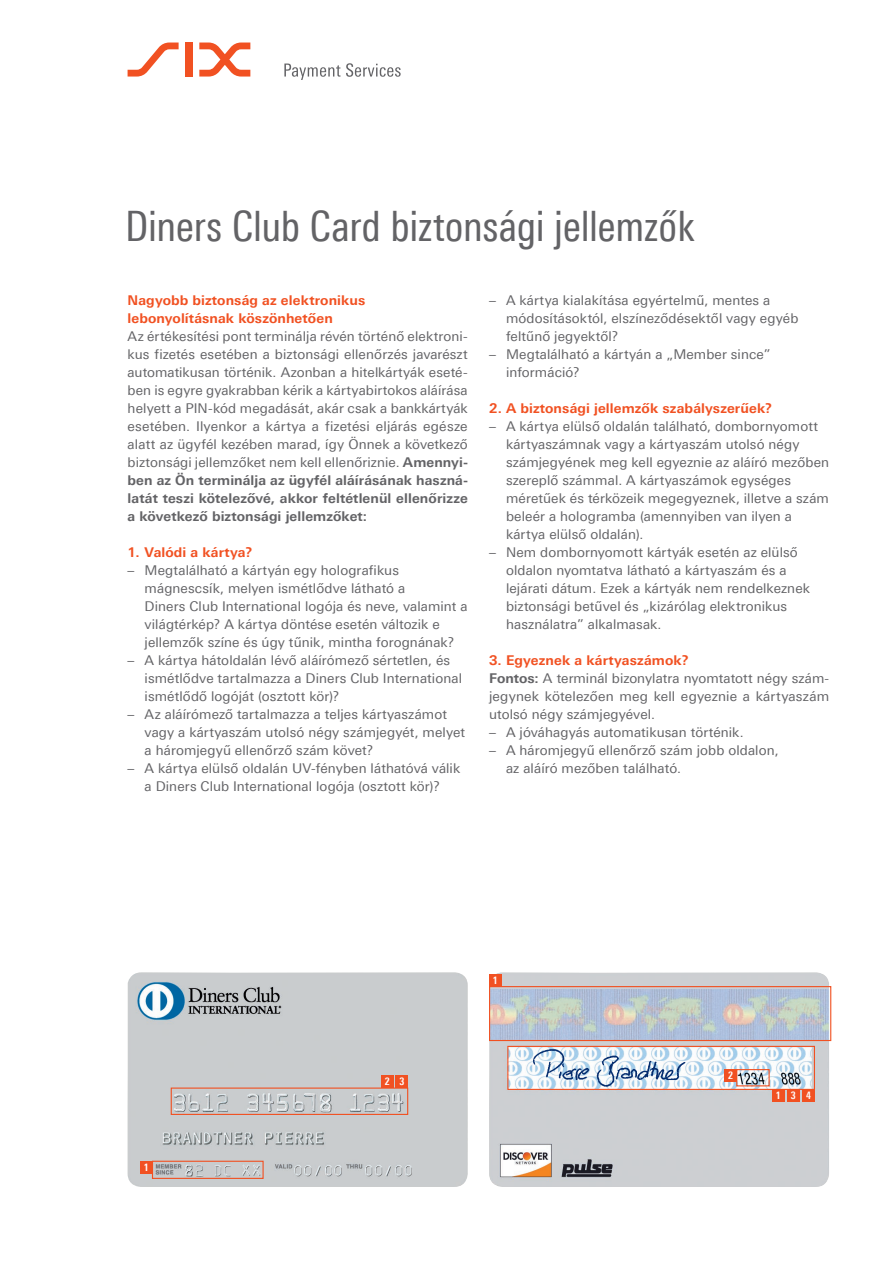
<style>
.page{position:relative;width:893px;height:1263px;background:#fff}
.page>*{position:absolute;margin:0;border:0;box-sizing:border-box;transform-origin:0 0}
.t1{font:42px "Linotype Univers 420 Cn";letter-spacing:-.01em;color:#636366}
.t2{font:13.5px/18px "Linotype Univers 430";letter-spacing:.01em;color:#636366}
.t3{font:700 13.5px/18px "Linotype Univers 630";letter-spacing:.005em;color:#f15122}
.t4{font:700 13.5px/18px "Linotype Univers 630";letter-spacing:.005em;color:#636366;text-align:justify}
.t5{font:700 10.5px "Linotype Univers 620 Cn";color:#fff}
.s1{font-family:"Linotype Univers 630";font-weight:700}
</style>
<div class="page">
<svg style="left:128px;top:43px;width:51px;height:34px"></svg>
<div style="left:185px;top:43px;width:8px;height:34px;background:#f15122"></div>
<svg style="left:199px;top:43px;width:51px;height:34px"></svg>
<svg style="left:284px;top:63px;width:117px;height:17px"></svg>
<img style="left:489px;top:972px;width:340px;height:215px">
<div style="left:489px;top:986px;width:342px;height:55px;border:1px solid #f15122"></div>
<div style="left:507px;top:1046px;width:308px;height:44px;border:1px solid #f15122"></div>
<div style="left:736px;top:1069px;width:34px;height:17px;border:1px solid #f15122"></div>
<img style="left:529px;top:1044px;width:164px;height:50px">
<div style="left:489px;top:974px;width:13px;height:13px;background:#f15122"></div>
<div style="left:772px;top:1089px;width:12px;height:13px;background:#f15122"></div>
<div style="left:724px;top:1069px;width:13px;height:13px;background:#f15122"></div>
<div style="left:787px;top:1089px;width:13px;height:13px;background:#f15122"></div>
<div style="left:802px;top:1089px;width:13px;height:13px;background:#f15122"></div>
<img style="left:128px;top:972px;width:340px;height:215px">
<div style="left:171px;top:1087px;width:237px;height:28px;border:1px solid #f15122"></div>
<div style="left:152px;top:1161px;width:112px;height:18px;border:1px solid #f15122"></div>
<div style="left:140px;top:1161px;width:13px;height:12px;background:#f15122"></div>
<div style="left:381px;top:1075px;width:13px;height:13px;background:#f15122"></div>
<div style="left:395px;top:1075px;width:13px;height:13px;background:#f15122"></div>
<h1 class="t1" style="left:125px;top:201px;width:571px">Diners Club Card biztonsági jellemzők</h1>
<p class="t3" style="left:128px;top:291px;width:239px">Nagyobb biztonság az elektronikus lebonyolításnak köszönhetően</p>
<p class="t2" style="left:128px;top:327px;width:342px;text-align:justify">Az értékesítési pont terminálja révén történő elektroni&shy;kus fizetés esetében a biztonsági ellenőrzés javarészt automatikusan történik. Azonban a hitelkártyák eseté&shy;ben is egyre gyakrabban kérik a kártyabirtokos aláírása helyett a PIN-kód megadását, akár csak a bankkártyák esetében. Ilyenkor a kártya a fizetési eljárás egésze alatt az ügyfél kezében marad, így Önnek a következő biztonsági jellemzőket nem kell ellenőriznie. <span class="s1">Amennyi-</span></p>
<p class="t4" style="left:128px;top:471px;width:342px">ben az Ön terminálja az ügyfél aláírásának haszná&shy;latát teszi kötelezővé, akkor feltétlenül ellenőrizze a következő biztonsági jellemzőket:</p>
<p class="t3" style="left:128px;top:543px;width:126px">1. Valódi a kártya?</p>
<p class="t2" style="left:145px;top:561px;width:324px;text-indent:-17px">– Megtalálható a kártyán egy holografikus mágnescsík, melyen ismétlődve látható a<br>Diners Club International logója és neve, valamint a világtérkép? A kártya döntése esetén változik e jellemzők színe és úgy tűnik, mintha forognának?</p>
<p class="t2" style="left:145px;top:651px;width:319px;text-indent:-17px">– A kártya hátoldalán lévő aláírómező sértetlen, és ismétlődve tartalmazza a Diners Club International ismétlődő logóját (osztott kör)?</p>
<p class="t2" style="left:145px;top:705px;width:322px;text-indent:-17px">– Az aláírómező tartalmazza a teljes kártyaszámot vagy a kártyaszám utolsó négy számjegyét, melyet a háromjegyű ellenőrző szám követ?</p>
<p class="t2" style="left:128px;top:759px;width:334px;text-align:center">– A kártya elülső oldalán UV-fényben láthatóvá válik a Diners Club International logója (osztott kör)?</p>
<p class="t2" style="left:506px;top:291px;width:294px;text-indent:-17px">– A kártya kialakítása egyértelmű, mentes a módosításoktól, elszíneződésektől vagy egyéb feltűnő jegyektől?</p>
<p class="t2" style="left:506px;top:345px;width:266px;text-indent:-17px">– Megtalálható a kártyán a „Member since” információ?</p>
<p class="t3" style="left:489px;top:399px;width:285px">2. A biztonsági jellemzők szabályszerűek?</p>
<p class="t2" style="left:506px;top:417px;width:325px;text-indent:-17px">– A kártya elülső oldalán található, dombornyomott kártyaszámnak vagy a kártyaszám utolsó négy számjegyének meg kell egyeznie az aláíró mezőben szereplő számmal. A kártyaszámok egységes méretűek és térközeik megegyeznek, illetve a szám beleér a hologramba (amennyiben van ilyen a kártya elülső oldalán).</p>
<p class="t2" style="left:506px;top:543px;width:306px;text-indent:-17px">– Nem dombornyomott kártyák esetén az elülső oldalon nyomtatva látható a kártyaszám és a lejárati dátum. Ezek a kártyák nem rendelkeznek biztonsági betűvel és „kizárólag elektronikus használatra” alkalmasak.</p>
<p class="t3" style="left:489px;top:651px;width:201px">3. Egyeznek a kártyaszámok?</p>
<p class="t2" style="left:489px;top:669px;width:342px;text-align:justify"><span class="s1">Fontos:</span> A terminál bizonylatra nyomtatott négy szám&shy;jegynek kötelezően meg kell egyeznie a kártyaszám utolsó négy számjegyével.</p>
<p class="t2" style="left:489px;top:723px;width:256px">– A jóváhagyás automatikusan történik.</p>
<p class="t2" style="left:506px;top:741px;width:274px;text-indent:-17px">– A háromjegyű ellenőrző szám jobb oldalon, az aláíró mezőben található.</p>
<p class="t5" style="left:144px;top:1161px;width:6px">1</p>
<p class="t5" style="left:385px;top:1075px;width:21px">2 3</p>
<p class="t5" style="left:493px;top:974px;width:6px">1</p>
<p class="t5" style="left:728px;top:1069px;width:6px">2</p>
<p class="t5" style="left:776px;top:1089px;width:6px">1</p>
<p class="t5" style="left:791px;top:1089px;width:22px">3 4</p>
</div>
